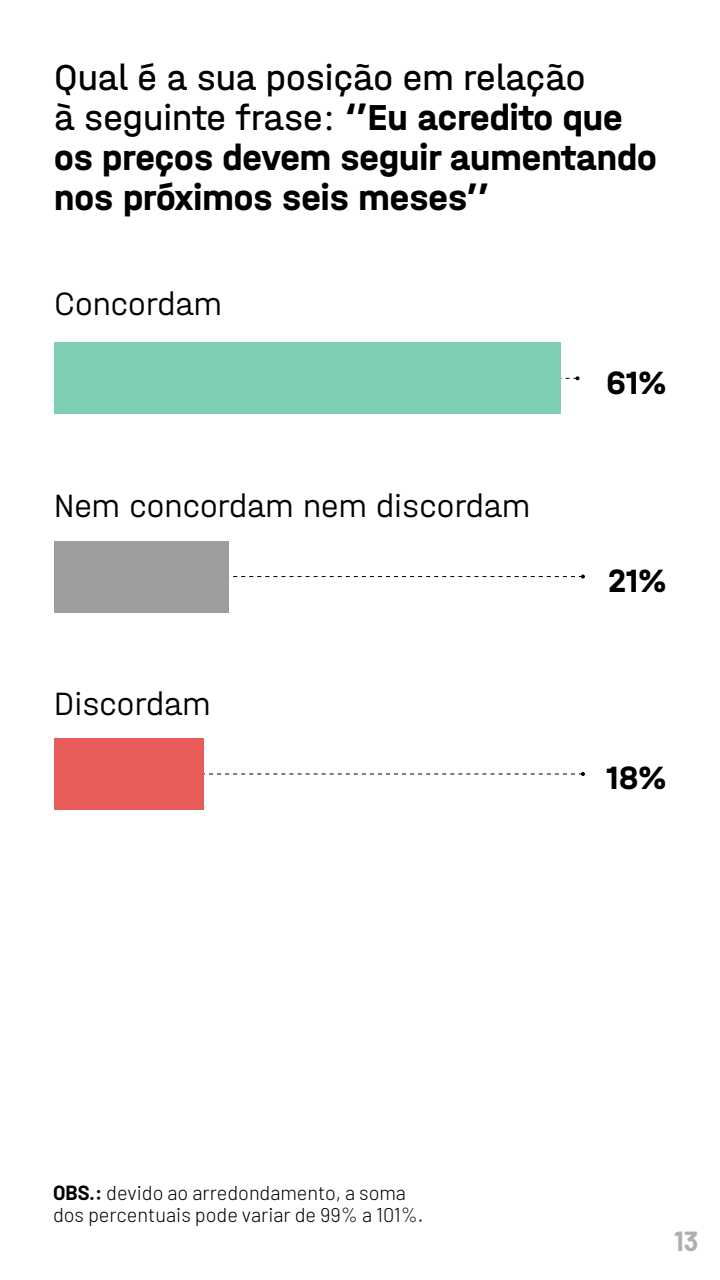
<style>
.page{position:relative;width:720px;height:1280px;background:#fff}
.page>*{position:absolute;margin:0;border:0;box-sizing:border-box;transform-origin:0 0}
.t1{font:700 38px/40px "Halvar Mittel";color:#000}
.t2{font:300 34px "Halvar Mittel";color:#000}
.t3{font:700 34px "Halvar Mittel";color:#000}
.t4{font:700 27px "Barlow";color:#afafb0}
.t5{font:300 20px/22px "Barlow";color:#000}
.s1{font-weight:400}
.s2{font-weight:700}
</style>
<div class="page">
<svg style="left:204px;top:772px;width:381px;height:4px"></svg>
<div style="left:54px;top:738px;width:150px;height:72px;background:#e85c5a"></div>
<svg style="left:229px;top:575px;width:356px;height:4px"></svg>
<div style="left:54px;top:541px;width:175px;height:71px;background:#9d9d9c"></div>
<svg style="left:561px;top:376px;width:19px;height:4px"></svg>
<div style="left:54px;top:343px;width:507px;height:71px;background:#7ecdb5"></div>
<p class="t1" style="left:54px;top:56px;width:604px"><span class="s1">Qual é a sua posição em relação<br>à seguinte frase:</span> ‘’Eu acredito que os preços devem seguir aumentando nos próximos seis meses’’</p>
<p class="t2" style="left:54px;top:284px;width:169px">Concordam</p>
<p class="t2" style="left:54px;top:486px;width:478px">Nem concordam nem discordam</p>
<p class="t2" style="left:54px;top:684px;width:158px">Discordam</p>
<p class="t3" style="left:607px;top:362px;width:61px">61%</p>
<p class="t3" style="left:608px;top:560px;width:59px">21%</p>
<p class="t3" style="left:606px;top:757px;width:61px">18%</p>
<p class="t5" style="left:53px;top:1180px;width:372px"><span class="s2">OBS.:</span> devido ao arredondamento, a soma dos percentuais pode variar de 99% a 101%.</p>
<p class="t4" style="left:674px;top:1221px;width:26px">13</p>
</div>
